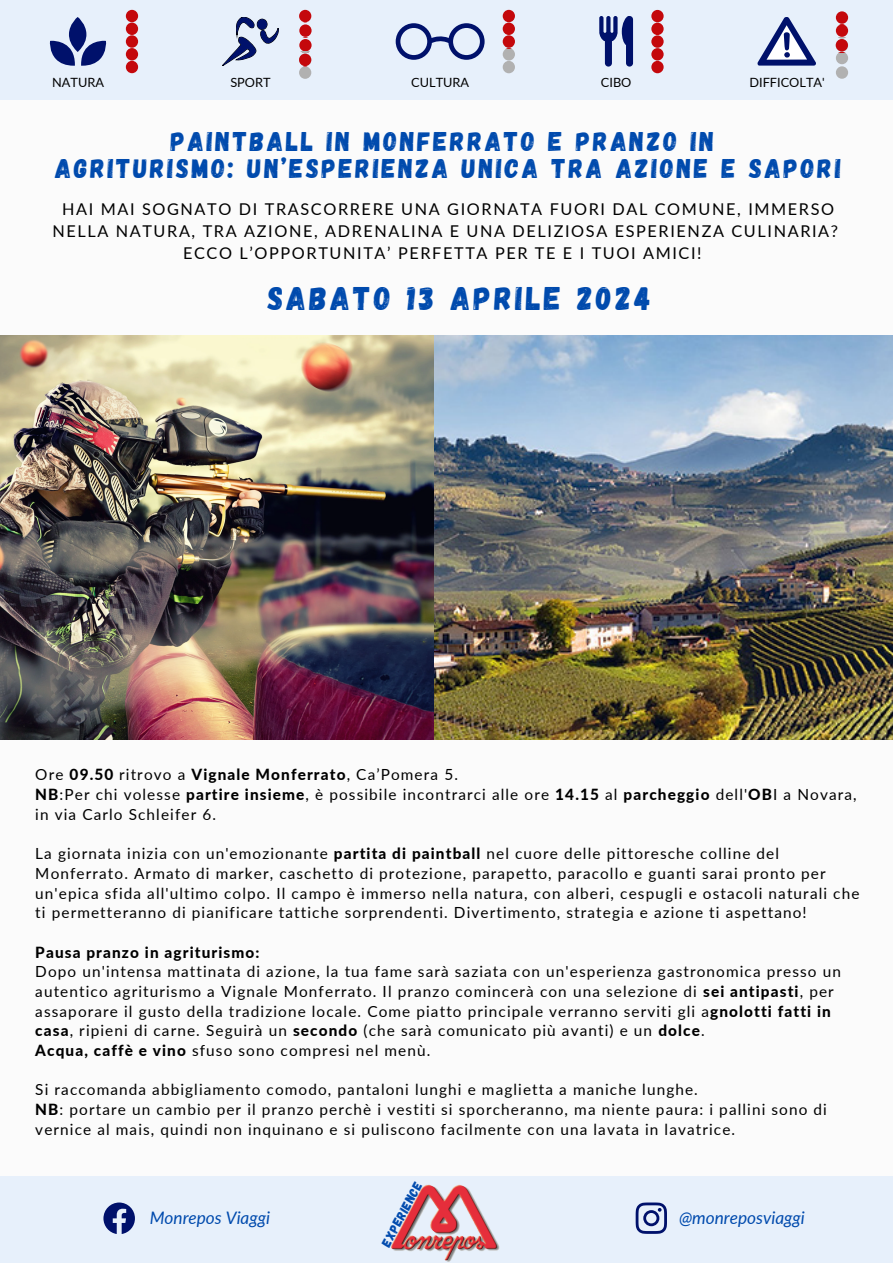
<style>
.page{position:relative;width:893px;height:1263px;background:#fbfbfb}
.page>*{position:absolute;margin:0;border:0;box-sizing:border-box;transform-origin:0 0}
.t1{font:32.78px "Gagalin";letter-spacing:.1em;color:#004aad}
.t2{font:27px "Gagalin";letter-spacing:.1em;color:#004aad}
.t3{font:italic 17.25px "Lato";color:#004aad}
.t4{font:16.27px/21.9px "Lato";letter-spacing:.1em;color:#000;text-align:center}
.t5{font:15.38px/19.6px "Lato";letter-spacing:.07em;color:#000}
.t6{font:800 15.38px "Lato";letter-spacing:.07em;color:#000}
.t7{font:12.98px "Gagalin";color:#004aad}
.t8{font:12.75px "Lato";color:#000}
.s1{font-weight:800}
</style>
<div class="page">
<div style="left:0;top:1176px;width:893px;height:87px;background:#e7f0fb"></div>
<img style="left:391px;top:1184px;width:109px;height:78px">
<svg style="left:103px;top:1202px;width:32px;height:32px"></svg>
<svg style="left:635px;top:1202px;width:32px;height:32px"></svg>
<div style="left:0;top:0;width:893px;height:100px;background:#e7f0fb"></div>
<svg style="left:49px;top:17px;width:58px;height:49px"></svg>
<div style="left:126px;top:10px;width:12px;height:12px;background:#c4080c;border-radius:50%"></div>
<div style="left:126px;top:23px;width:12px;height:12px;background:#c4080c;border-radius:50%"></div>
<div style="left:126px;top:35px;width:12px;height:13px;background:#c4080c;border-radius:50%"></div>
<div style="left:126px;top:48px;width:12px;height:12px;background:#c4080c;border-radius:50%"></div>
<div style="left:126px;top:61px;width:12px;height:12px;background:#c4080c;border-radius:50%"></div>
<svg style="left:222px;top:17px;width:56px;height:49px"></svg>
<div style="left:299px;top:10px;width:12px;height:12px;background:#c4080c;border-radius:50%"></div>
<svg style="left:396px;top:23px;width:88px;height:37px"></svg>
<div style="left:503px;top:48px;width:12px;height:13px;background:#b1b1b1;border-radius:50%"></div>
<div style="left:503px;top:61px;width:12px;height:12px;background:#b1b1b1;border-radius:50%"></div>
<svg style="left:599px;top:16px;width:34px;height:51px"></svg>
<svg style="left:757px;top:17px;width:59px;height:49px"></svg>
<div style="left:651px;top:10px;width:12px;height:12px;background:#c4080c;border-radius:50%"></div>
<div style="left:651px;top:23px;width:12px;height:12px;background:#c4080c;border-radius:50%"></div>
<div style="left:651px;top:35px;width:12px;height:13px;background:#c4080c;border-radius:50%"></div>
<div style="left:651px;top:48px;width:12px;height:13px;background:#c4080c;border-radius:50%"></div>
<div style="left:651px;top:61px;width:12px;height:12px;background:#c4080c;border-radius:50%"></div>
<div style="left:299px;top:39px;width:12px;height:12px;background:#c4080c;border-radius:50%"></div>
<div style="left:299px;top:24px;width:12px;height:13px;background:#c4080c;border-radius:50%"></div>
<div style="left:299px;top:66px;width:12px;height:13px;background:#b1b1b1;border-radius:50%"></div>
<div style="left:503px;top:10px;width:12px;height:12px;background:#c4080c;border-radius:50%"></div>
<div style="left:503px;top:23px;width:12px;height:12px;background:#c4080c;border-radius:50%"></div>
<div style="left:503px;top:35px;width:12px;height:13px;background:#c4080c;border-radius:50%"></div>
<svg style="left:504px;top:46px;width:9px;height:3px"></svg>
<div style="left:836px;top:24px;width:12px;height:13px;background:#c4080c;border-radius:50%"></div>
<div style="left:836px;top:11px;width:12px;height:13px;background:#c4080c;border-radius:50%"></div>
<svg style="left:838px;top:37px;width:8px;height:2px"></svg>
<div style="left:836px;top:52px;width:12px;height:12px;background:#b1b1b1;border-radius:50%"></div>
<div style="left:836px;top:66px;width:12px;height:13px;background:#b1b1b1;border-radius:50%"></div>
<div style="left:299px;top:54px;width:12px;height:12px;background:#c4080c;border-radius:50%"></div>
<div style="left:835px;top:39px;width:13px;height:12px;background:#c4080c;border-radius:50%"></div>
<img style="left:434px;top:336px;width:459px;height:404px">
<img style="left:0;top:336px;width:434px;height:404px">
<p class="t8" style="left:52px;top:75px;width:53px">NATURA</p>
<p class="t8" style="left:230px;top:75px;width:42px">SPORT</p>
<p class="t8" style="left:411px;top:75px;width:59px">CULTURA</p>
<p class="t8" style="left:601px;top:75px;width:32px">CIBO</p>
<p class="t8" style="left:749px;top:75px;width:77px">DIFFICOLTA'</p>
<p class="t2" style="left:171px;top:124px;width:545px">PAINTBALL IN MONFERRATO E PRANZO IN</p>
<p class="t2" style="left:55px;top:151px;width:787px">AGRITURISMO: UN’ESPERIENZA UNICA TRA AZIONE E SAPORI</p>
<p class="t4" style="left:52px;top:198px;width:787px">HAI MAI SOGNATO DI TRASCORRERE UNA GIORNATA FUORI DAL COMUNE, IMMERSO<br>NELLA NATURA, TRA AZIONE, ADRENALINA E UNA DELIZIOSA ESPERIENZA CULINARIA?<br>ECCO L’OPPORTUNITA’ PERFETTA PER TE E I TUOI AMICI!</p>
<p class="t1" style="left:268px;top:277px;width:385px">SABATO 13 APRILE 2024</p>
<p class="t5" style="left:35px;top:764px;width:424px">Ore <span class="s1">09.50</span> ritrovo a <span class="s1">Vignale Monferrato</span>, Ca’Pomera 5.</p>
<p class="t5" style="left:35px;top:784px;width:823px"><span class="s1">NB</span>:Per chi volesse <span class="s1">partire insieme</span>, è possibile incontrarci alle ore <span class="s1">14.15</span> al <span class="s1">parcheggio</span> dell'<span class="s1">OB</span>I a Novara, in via Carlo Schleifer 6.</p>
<p class="t5" style="left:35px;top:843px;width:825px">La giornata inizia con un'emozionante <span class="s1">partita di paintball</span> nel cuore delle pittoresche colline del Monferrato. Armato di marker, caschetto di protezione, parapetto, paracollo e guanti sarai pronto per un'epica sfida all'ultimo colpo. Il campo è immerso nella natura, con alberi, cespugli e ostacoli naturali che ti permetteranno di pianificare tattiche sorprendenti. Divertimento, strategia e azione ti aspettano!</p>
<p class="t6" style="left:35px;top:942px;width:226px">Pausa pranzo in agriturismo:</p>
<p class="t5" style="left:35px;top:961px;width:807px">Dopo un'intensa mattinata di azione, la tua fame sarà saziata con un'esperienza gastronomica presso un autentico agriturismo a Vignale Monferrato. Il pranzo comincerà con una selezione di <span class="s1">sei antipasti</span>, per assaporare il gusto della tradizione locale. Come piatto principale verranno serviti gli a<span class="s1">gnolotti fatti in casa</span>, ripieni di carne. Seguirà un <span class="s1">secondo</span> (che sarà comunicato più avanti) e un <span class="s1">dolce</span>.</p>
<p class="t5" style="left:35px;top:1040px;width:396px"><span class="s1">Acqua, caffè e vino</span> sfuso sono compresi nel menù.</p>
<p class="t5" style="left:35px;top:1079px;width:664px">Si raccomanda abbigliamento comodo, pantaloni lunghi e maglietta a maniche lunghe.</p>
<p class="t5" style="left:35px;top:1099px;width:793px"><span class="s1">NB</span>: portare un cambio per il pranzo perchè i vestiti si sporcheranno, ma niente paura: i pallini sono di vernice al mais, quindi non inquinano e si puliscono facilmente con una lavata in lavatrice.</p>
<p class="t7" style="left:378px;top:1241px;width:73px;rotate:-62deg">EXPERIENCE</p>
<p class="t3" style="left:150px;top:1207px;width:122px">Monrepos Viaggi</p>
<p class="t3" style="left:679px;top:1207px;width:127px">@monreposviaggi</p>
</div>
